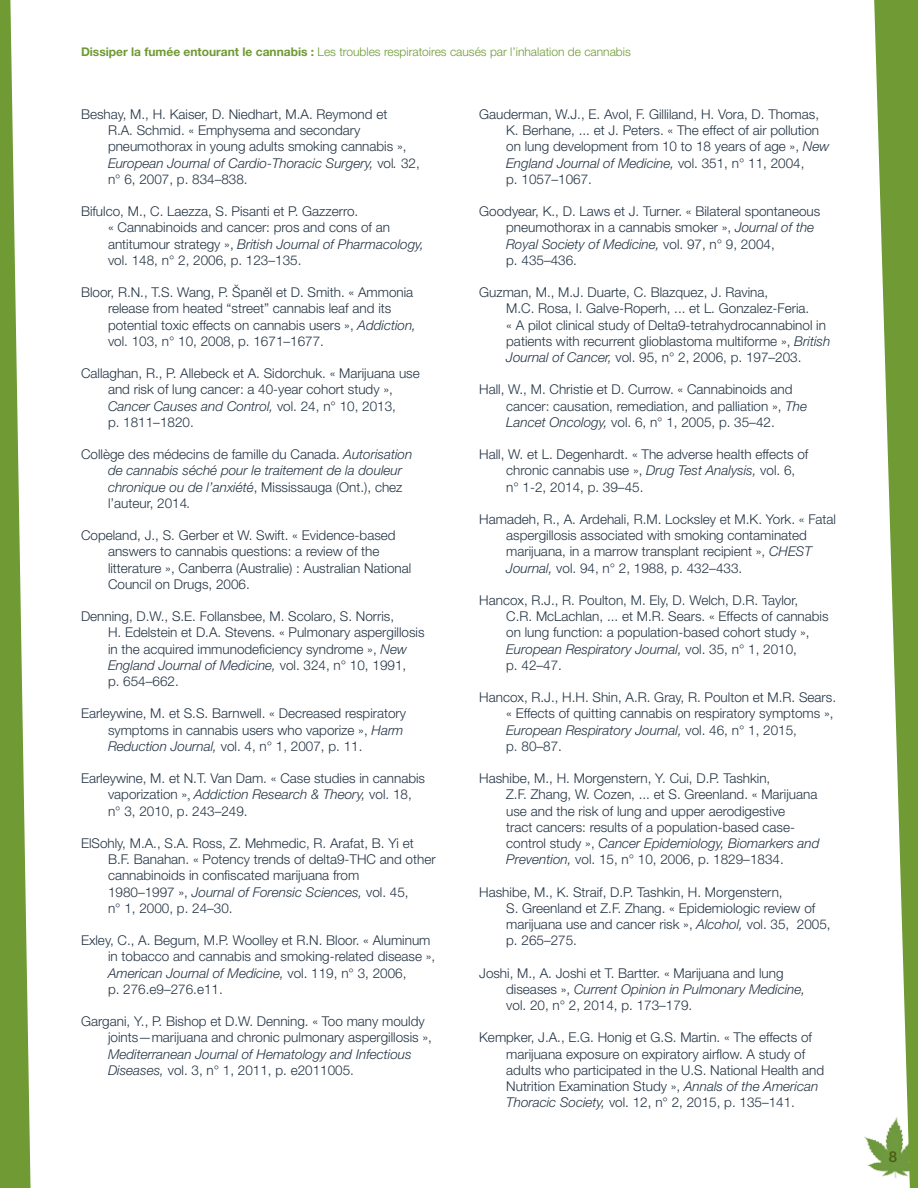
<style>
.page{position:relative;width:918px;height:1188px;background:#fff}
.page>*{position:absolute;margin:0;border:0;box-sizing:border-box;transform-origin:0 0}
.t1{font:500 15px "Helvetica Neue LT Std";color:#495b13}
.EndNote_Bibliography{font:300 13.5px/16.2px "Helvetica Neue LT Std";color:#243444}
.EndNote_Bibliography-2{font:italic 300 13.5px/16.2px "Helvetica Neue LT Std";color:#243444}
.t2{font:300 12px "Helvetica Neue LT Std";color:#6f9a34}
.s1{font-weight:700}
.s2{font-style:italic}
.s3{font-style:normal}
.s4{font-family:"Times New Roman";font-weight:400}
</style>
<div class="page">
<img style="left:864px;top:1136px;width:8px;height:32px">
<svg style="left:872px;top:0;width:46px;height:1188px;fill:#6f9a34"></svg>
<svg style="left:0;top:0;width:31px;height:1188px"></svg>
<p class="t2" style="left:81px;top:44px;width:551px"><span class="s1">Dissiper la fumée entourant le cannabis :</span> Les troubles respiratoires causés par l’inhalation de cannabis</p>
<p class="EndNote_Bibliography" style="left:108px;top:106px;width:313px;text-indent:-27px">Beshay, M., H. Kaiser, D. Niedhart, M.A. Reymond et<br>R.A. Schmid. « Emphysema and secondary pneumothorax in young adults smoking cannabis », <span class="s2">European Journal of Cardio-Thoracic Surgery,</span> vol<span class="s2">.</span> 32, n° 6, 2007, p. 834–838.</p>
<p class="EndNote_Bibliography" style="left:108px;top:203px;width:317px;text-indent:-27px">Bifulco, M., C. Laezza, S. Pisanti et P. Gazzerro.<br>« Cannabinoids and cancer: pros and cons of an antitumour strategy », <span class="s2">British Journal of Pharmacology, </span>vol. 148, n° 2, 2006, p. 123–135.</p>
<p class="EndNote_Bibliography" style="left:108px;top:284px;width:310px;text-indent:-27px">Bloor, R.N., T.S. Wang, P. Španel et D. Smith. « Ammonia release from heated “street” cannabis leaf and its potential toxic effects on cannabis users », <span class="s2">Addiction, </span>vol. 103, n° 10, 2008, p. 1671–1677.</p>
<p class="EndNote_Bibliography" style="left:108px;top:365px;width:313px;text-indent:-27px">Callaghan, R., P. Allebeck et A. Sidorchuk. « Marijuana use and risk of lung cancer: a 40-year cohort study », <span class="s2">Cancer Causes and Control,</span> vol. 24, n° 10, 2013,<br>p. 1811–1820.</p>
<p class="EndNote_Bibliography-2" style="left:108px;top:446px;width:306px;text-indent:-27px"><span class="s3">Collège des médecins de famille du Canada.</span> Autorisation de cannabis séché pour le traitement de la douleur chronique ou de l’anxiété<span class="s3">, Mississauga (Ont.), chez l’auteur, 2014</span>.</p>
<p class="EndNote_Bibliography" style="left:108px;top:527px;width:305px;text-indent:-27px">Copeland, J., S. Gerber et W. Swift. « Evidence-based answers to cannabis questions: a review of the litterature », Canberra (Australie) : Australian National Council on Drugs, 2006.</p>
<p class="EndNote_Bibliography" style="left:108px;top:608px;width:318px;text-indent:-27px">Denning, D.W., S.E. Follansbee, M. Scolaro, S. Norris,<br>H. Edelstein et D.A. Stevens. « Pulmonary aspergillosis in the acquired immunodeficiency syndrome », <span class="s2">New England Journal of Medicine,</span> vol. 324, n° 10, 1991,<br>p. 654–662.</p>
<p class="EndNote_Bibliography" style="left:108px;top:705px;width:300px;text-indent:-27px">Earleywine, M. et S.S. Barnwell. « Decreased respiratory symptoms in cannabis users who vaporize », <span class="s2">Harm<br>Reduction Journal,</span> vol. 4, n° 1, 2007, p. 11.</p>
<p class="EndNote_Bibliography" style="left:108px;top:770px;width:319px;text-indent:-27px">Earleywine, M. et N.T. Van Dam. « Case studies in cannabis vaporization »<span class="s4">,</span> <span class="s2">Addiction Research &amp; Theory,</span> vol. 18, n° 3, 2010, p. 243–249.</p>
<p class="EndNote_Bibliography" style="left:108px;top:835px;width:329px;text-indent:-27px">ElSohly, M.A., S.A. Ross, Z. Mehmedic, R. Arafat, B. Yi et B.F. Banahan. « Potency trends of delta9-THC and other cannabinoids in confiscated marijuana from<br>1980–1997 », <span class="s2">Journal of Forensic Sciences,</span> vol. 45,<br>n° 1, 2000, p. 24–30.</p>
<p class="EndNote_Bibliography" style="left:108px;top:932px;width:329px;text-indent:-27px">Exley, C., A. Begum, M.P. Woolley et R.N. Bloor. « Aluminum in tobacco and cannabis and smoking-related disease », <span class="s2">American Journal of Medicine,</span> vol. 119, n° 3, 2006,<br>p. 276.e9–276.e11.</p>
<p class="EndNote_Bibliography" style="left:108px;top:1013px;width:326px;text-indent:-27px">Gargani, Y., P. Bishop et D.W. Denning. « Too many mouldy joints—marijuana and chronic pulmonary aspergillosis », <span class="s2">Mediterranean Journal of Hematology and Infectious Diseases,</span> vol. 3, n° 1, 2011, p. e2011005.</p>
<p class="EndNote_Bibliography" style="left:506px;top:106px;width:325px;text-indent:-27px">Gauderman, W.J., E. Avol, F. Gilliland, H. Vora, D. Thomas, K. Berhane, ... et J. Peters. « The effect of air pollution on lung development from 10 to 18 years of age », <span class="s2">New England Journal of Medicine,</span> vol. 351, n° 11, 2004,<br>p. 1057–1067.</p>
<p class="EndNote_Bibliography" style="left:506px;top:203px;width:316px;text-indent:-27px">Goodyear, K., D. Laws et J. Turner. « Bilateral spontaneous pneumothorax in a cannabis smoker », <span class="s2">Journal of the Royal Society of Medicine,</span> vol. 97, n° 9, 2004,<br>p. 435–436.</p>
<p class="EndNote_Bibliography" style="left:506px;top:284px;width:326px;text-indent:-27px">Guzman, M., M.J. Duarte, C. Blazquez, J. Ravina,<br>M.C. Rosa, I. Galve-Roperh, ... et L. Gonzalez-Feria.<br>« A pilot clinical study of Delta9-tetrahydrocannabinol in patients with recurrent glioblastoma multiforme », <span class="s2">British Journal of Cancer,</span> vol. 95, n° 2, 2006, p. 197–203.</p>
<p class="EndNote_Bibliography" style="left:506px;top:381px;width:302px;text-indent:-27px">Hall, W., M. Christie et D. Currow. « Cannabinoids and cancer: causation, remediation, and palliation », <span class="s2">The<br>Lancet Oncology,</span> vol. 6, n° 1, 2005, p. 35–42.</p>
<p class="EndNote_Bibliography" style="left:506px;top:446px;width:304px;text-indent:-27px">Hall, W. et L. Degenhardt. « The adverse health effects of chronic cannabis use », <span class="s2">Drug Test Analysis,</span> vol. 6, n° 1-2, 2014, p. 39–45.</p>
<p class="EndNote_Bibliography" style="left:506px;top:511px;width:331px;text-indent:-27px">Hamadeh, R., A. Ardehali, R.M. Locksley et M.K. York. « Fatal aspergillosis associated with smoking contaminated marijuana, in a marrow transplant recipient », <span class="s2">CHEST Journal,</span> vol. 94, n° 2, 1988, p. 432–433.</p>
<p class="EndNote_Bibliography" style="left:506px;top:592px;width:324px;text-indent:-27px">Hancox, R.J., R. Poulton, M. Ely, D. Welch, D.R. Taylor,<br>C.R. McLachlan, ... et M.R. Sears. « Effects of cannabis on lung function: a population-based cohort study », <span class="s2">European Respiratory Journal,</span> vol. 35, n° 1, 2010,<br>p. 42–47.</p>
<p class="EndNote_Bibliography" style="left:506px;top:689px;width:331px;text-indent:-27px">Hancox, R.J., H.H. Shin, A.R. Gray, R. Poulton et M.R. Sears. « Effects of quitting cannabis on respiratory symptoms », <span class="s2">European Respiratory Journal,</span> vol. 46, n° 1, 2015,<br>p. 80–87.</p>
<p class="EndNote_Bibliography" style="left:506px;top:770px;width:315px;text-indent:-27px">Hashibe, M., H. Morgenstern, Y. Cui, D.P. Tashkin,<br>Z.F. Zhang, W. Cozen, ... et S. Greenland. « Marijuana use and the risk of lung and upper aerodigestive<br>tract cancers: results of a population-based case&shy;control study », <span class="s2">Cancer Epidemiology, Biomarkers and Prevention,</span> vol. 15, n° 10, 2006, p. 1829–1834.</p>
<p class="EndNote_Bibliography" style="left:506px;top:883px;width:326px;text-indent:-27px">Hashibe, M., K. Straif, D.P. Tashkin, H. Morgenstern,<br>S. Greenland et Z.F. Zhang. « Epidemiologic review of marijuana use and cancer risk », <span class="s2">Alcohol,</span> vol. 35, 2005, p. 265–275.</p>
<p class="EndNote_Bibliography" style="left:506px;top:964px;width:301px;text-indent:-27px">Joshi, M., A. Joshi et T. Bartter. « Marijuana and lung diseases », <span class="s2">Current Opinion in Pulmonary Medicine, </span>vol. 20, n° 2, 2014, p. 173–179.</p>
<p class="EndNote_Bibliography" style="left:506px;top:1029px;width:320px;text-indent:-27px">Kempker, J.A., E.G. Honig et G.S. Martin. « The effects of marijuana exposure on expiratory airflow. A study of adults who participated in the U.S. National Health and Nutrition Examination Study », <span class="s2">Annals of the American Thoracic Society,</span> vol. 12, n° 2, 2015, p. 135–141.</p>
<p class="t1" style="left:889px;top:1148px;width:10px">8</p>
</div>
